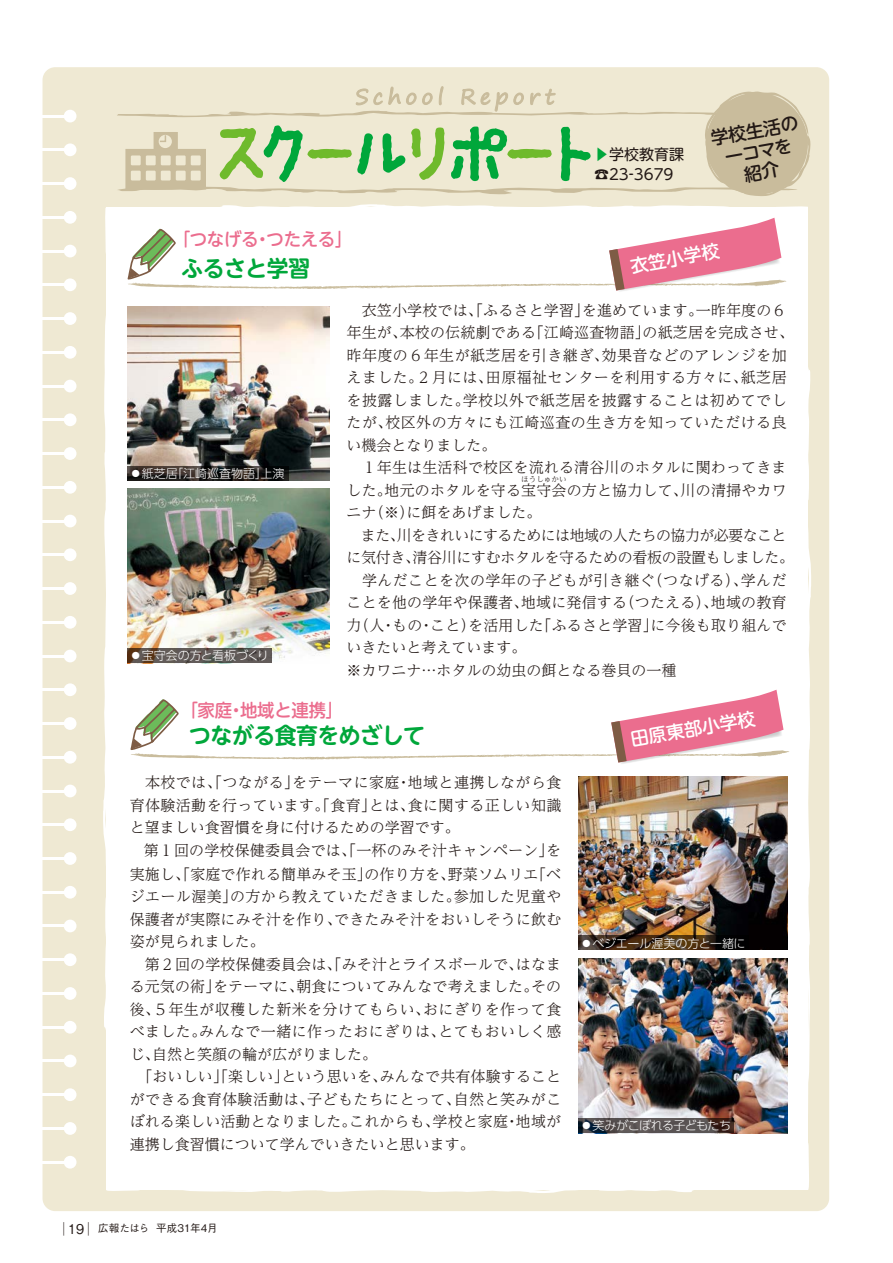
<style>
.page{position:relative;width:893px;height:1263px;background:#fff}
.page>*{position:absolute;margin:0;border:0;box-sizing:border-box;transform-origin:0 0}
.t1{font:700 22.5px "UD Shin M Go Pro De";letter-spacing:-.02em;color:#00a73b}
.t2{font:500 18px "UD Shin M Go Pro";letter-spacing:-.02em;color:#eb6d8e}
.t3{font:500 18px "UD Shin M Go Pro";color:#fff}
.t4{font:500 18px/21px "UD Shin M Go Pro";color:#221815;text-align:center}
.t5{font:300 15px/22.5px "UD Reimin Pro";letter-spacing:.01em;color:#221815}
.t6{font:15px/19.5px "UD Shin M Go Pro";color:#221815}
.t7{font:300 12px "UD Shin Go Pro";color:#fff}
.t8{font:300 12px "UD Shin Go Pro";letter-spacing:-.055em;color:#fff}
.t9{font:500 10.5px "Gothic BBB Pro";color:#221815}
.t10{font:300 7.5px "UD Reimin Pro";color:#221815}
.s1{color:#00a73b}
.s2{font-size:13.5px}
</style>
<div class="page">
<div style="left:43px;top:67px;width:786px;height:1144px;background:#efe9d3;border-radius:13px"></div>
<div style="left:64px;top:110px;width:13px;height:12px;background:#fff;border-radius:50%"></div>
<hr style="left:36px;top:115px;width:34px;height:2px;background:#fff">
<div style="left:64px;top:143px;width:13px;height:13px;background:#fff;border-radius:50%"></div>
<hr style="left:36px;top:149px;width:34px;height:2px;background:#fff">
<div style="left:64px;top:177px;width:13px;height:13px;background:#fff;border-radius:50%"></div>
<hr style="left:36px;top:183px;width:34px;height:2px;background:#fff">
<div style="left:64px;top:211px;width:13px;height:13px;background:#fff;border-radius:50%"></div>
<hr style="left:36px;top:216px;width:34px;height:2px;background:#fff">
<div style="left:64px;top:245px;width:13px;height:12px;background:#fff;border-radius:50%"></div>
<hr style="left:36px;top:250px;width:34px;height:2px;background:#fff">
<div style="left:64px;top:278px;width:13px;height:13px;background:#fff;border-radius:50%"></div>
<hr style="left:36px;top:284px;width:34px;height:2px;background:#fff">
<div style="left:64px;top:312px;width:13px;height:13px;background:#fff;border-radius:50%"></div>
<hr style="left:36px;top:317px;width:34px;height:3px;background:#fff">
<div style="left:64px;top:346px;width:13px;height:13px;background:#fff;border-radius:50%"></div>
<hr style="left:36px;top:351px;width:34px;height:2px;background:#fff">
<div style="left:64px;top:380px;width:13px;height:12px;background:#fff;border-radius:50%"></div>
<hr style="left:36px;top:385px;width:34px;height:2px;background:#fff">
<div style="left:64px;top:413px;width:13px;height:13px;background:#fff;border-radius:50%"></div>
<hr style="left:36px;top:419px;width:34px;height:2px;background:#fff">
<div style="left:64px;top:447px;width:13px;height:13px;background:#fff;border-radius:50%"></div>
<hr style="left:36px;top:452px;width:34px;height:3px;background:#fff">
<div style="left:64px;top:481px;width:13px;height:13px;background:#fff;border-radius:50%"></div>
<hr style="left:36px;top:486px;width:34px;height:2px;background:#fff">
<div style="left:64px;top:515px;width:13px;height:12px;background:#fff;border-radius:50%"></div>
<hr style="left:36px;top:520px;width:34px;height:2px;background:#fff">
<div style="left:64px;top:548px;width:13px;height:13px;background:#fff;border-radius:50%"></div>
<hr style="left:36px;top:554px;width:34px;height:2px;background:#fff">
<div style="left:64px;top:582px;width:13px;height:13px;background:#fff;border-radius:50%"></div>
<hr style="left:36px;top:587px;width:34px;height:3px;background:#fff">
<div style="left:64px;top:616px;width:13px;height:13px;background:#fff;border-radius:50%"></div>
<hr style="left:36px;top:621px;width:34px;height:2px;background:#fff">
<div style="left:64px;top:650px;width:13px;height:12px;background:#fff;border-radius:50%"></div>
<hr style="left:36px;top:655px;width:34px;height:2px;background:#fff">
<div style="left:64px;top:683px;width:13px;height:13px;background:#fff;border-radius:50%"></div>
<hr style="left:36px;top:689px;width:34px;height:2px;background:#fff">
<div style="left:64px;top:717px;width:13px;height:13px;background:#fff;border-radius:50%"></div>
<hr style="left:36px;top:722px;width:34px;height:2px;background:#fff">
<div style="left:64px;top:751px;width:13px;height:13px;background:#fff;border-radius:50%"></div>
<hr style="left:36px;top:756px;width:34px;height:2px;background:#fff">
<div style="left:64px;top:785px;width:13px;height:12px;background:#fff;border-radius:50%"></div>
<hr style="left:36px;top:790px;width:34px;height:2px;background:#fff">
<div style="left:64px;top:818px;width:13px;height:13px;background:#fff;border-radius:50%"></div>
<hr style="left:36px;top:824px;width:34px;height:2px;background:#fff">
<div style="left:64px;top:852px;width:13px;height:13px;background:#fff;border-radius:50%"></div>
<hr style="left:36px;top:857px;width:34px;height:2px;background:#fff">
<div style="left:64px;top:886px;width:13px;height:13px;background:#fff;border-radius:50%"></div>
<hr style="left:36px;top:891px;width:34px;height:2px;background:#fff">
<div style="left:64px;top:919px;width:13px;height:13px;background:#fff;border-radius:50%"></div>
<hr style="left:36px;top:925px;width:34px;height:2px;background:#fff">
<div style="left:64px;top:953px;width:13px;height:13px;background:#fff;border-radius:50%"></div>
<hr style="left:36px;top:959px;width:34px;height:2px;background:#fff">
<div style="left:64px;top:987px;width:13px;height:13px;background:#fff;border-radius:50%"></div>
<hr style="left:36px;top:992px;width:34px;height:2px;background:#fff">
<div style="left:64px;top:1021px;width:13px;height:12px;background:#fff;border-radius:50%"></div>
<hr style="left:36px;top:1026px;width:34px;height:2px;background:#fff">
<div style="left:64px;top:1054px;width:13px;height:13px;background:#fff;border-radius:50%"></div>
<hr style="left:36px;top:1060px;width:34px;height:2px;background:#fff">
<div style="left:64px;top:1088px;width:13px;height:13px;background:#fff;border-radius:50%"></div>
<hr style="left:36px;top:1094px;width:34px;height:2px;background:#fff">
<div style="left:64px;top:1122px;width:13px;height:13px;background:#fff;border-radius:50%"></div>
<hr style="left:36px;top:1127px;width:34px;height:2px;background:#fff">
<div style="left:64px;top:1156px;width:13px;height:12px;background:#fff;border-radius:50%"></div>
<hr style="left:36px;top:1161px;width:34px;height:2px;background:#fff">
<img style="left:103px;top:86px;width:708px;height:1107px">
<svg style="left:128px;top:466px;width:161px;height:14px;background:#241f1d"></svg>
<svg style="left:128px;top:648px;width:144px;height:15px;background:#5c534d"></svg>
<svg style="left:578px;top:935px;width:170px;height:15px;background:#352413"></svg>
<svg style="left:578px;top:1118px;width:156px;height:15px;background:#4c4647"></svg>
<p class="t2" style="left:173px;top:224px;width:181px">「つなげる・つたえる」</p>
<h1 class="t1" style="left:181px;top:250px;width:130px">ふるさと学習</h1>
<p class="t6" style="left:594px;top:144px;width:91px"><span class="s1">▶</span>学校教育課☎23‐3679</p>
<p class="t4" style="left:709px;top:127px;width:90px;rotate:-10deg">学校生活の一コマを紹介</p>
<p class="t3" style="left:628px;top:252px;width:92px;rotate:-10deg">衣笠小学校</p>
<p class="t7" style="left:130px;top:463px;width:156px">◦紙芝居「江崎巡査物語」上演</p>
<p class="t7" style="left:130px;top:646px;width:141px">◦宝守会の方と看板づくり</p>
<p class="t5" style="left:347px;top:298px;width:449px">　衣笠小学校では、「ふるさと学習」を進めています。一昨年度の６年生が、本校の伝統劇である「江崎巡査物語」の紙芝居を完成させ、昨年度の６年生が紙芝居を引き継ぎ、効果音などのアレンジを加えました。２月には、田原福祉センターを利用する方々に、紙芝居を披露しました。学校以外で紙芝居を披露することは初めてでしたが、校区外の方々にも江崎巡査の生き方を知っていただける良い機会となりました。<br>　１年生は生活科で校区を流れる清谷川のホタルに関わってきました。地元のホタルを守る宝守会の方と協力して、川の清掃やカワ</p>
<p class="t10" style="left:521px;top:473px;width:47px">ほうしゅかい</p>
<p class="t5" style="left:347px;top:501px;width:449px">ニナ（※）に餌をあげました。<br>　また、川をきれいにするためには地域の人たちの協力が必要なことに気付き、清谷川にすむホタルを守るための看板の設置もしました。　学んだことを次の学年の子どもが引き継ぐ（つなげる）、学んだことを他の学年や保護者、地域に発信する（つたえる）、地域の教育力（人・もの・こと）を活用した「ふるさと学習」に今後も取り組んでいきたいと考えています。<br>※カワニナ…ホタルの幼虫の餌となる巻貝の一種</p>
<p class="t2" style="left:180px;top:696px;width:164px">「家庭・地域と連携」</p>
<h1 class="t1" style="left:189px;top:717px;width:237px">つながる食育をめざして</h1>
<p class="t5" style="left:130px;top:771px;width:433px;text-align:justify">　本校では、「つながる」をテーマに家庭・地域と連携しながら食育体験活動を行っています。「食育」とは、食に関する正しい知識と望ましい食習慣を身に付けるための学習です。</p>
<p class="t5" style="left:130px;top:838px;width:433px;text-indent:14px">第１回の学校保健委員会では、「一杯のみそ汁キャンペーン」を実施し、「家庭で作れる簡単みそ玉」の作り方を、野菜ソムリエ「ベジエール渥美」の方から教えていただきました。参加した児童や保護者が実際にみそ汁を作り、できたみそ汁をおいしそうに飲む姿が見られました。<br>　第２回の学校保健委員会は、「みそ汁とライスボールで、はなまる元気の術」をテーマに、朝食についてみんなで考えました。その後、５年生が収穫した新米を分けてもらい、おにぎりを作って食べました。みんなで一緒に作ったおにぎりは、とてもおいしく感じ、自然と笑顔の輪が広がりました。<br>　「おいしい」「楽しい」という思いを、みんなで共有体験することができる食育体験活動は、子どもたちにとって、自然と笑みがこぼれる楽しい活動となりました。これからも、学校と家庭・地域が連携し食習慣について学んでいきたいと思います。</p>
<p class="t3" style="left:628px;top:725px;width:128px;rotate:-10deg">田原東部小学校</p>
<p class="t7" style="left:580px;top:933px;width:167px">◦ベジエール渥美の方と一緒に</p>
<p class="t8" style="left:580px;top:1116px;width:152px">◦笑みがこぼれる子どもたち</p>
<p class="t9" style="left:60px;top:1220px;width:159px"><span class="s2">│ 19│</span> 広報たはら 平成31年4月</p>
</div>
